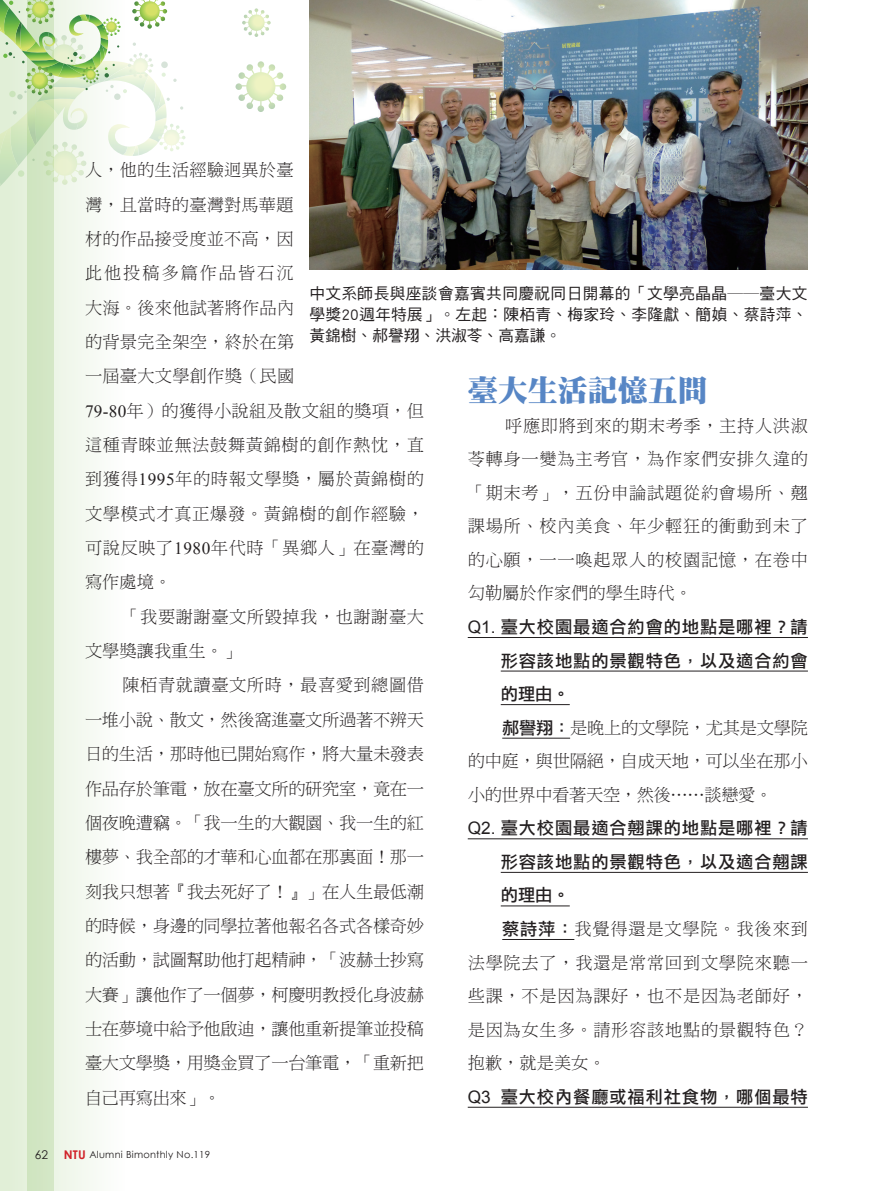
<style>
.page{position:relative;width:893px;height:1191px;background:#fff}
.page>*{position:absolute;margin:0;border:0;box-sizing:border-box;transform-origin:0 0}
.內文-中標{font:30px "DF Ming Std W12";color:#5786c5}
.內文11_5{font:17.25px/34.3px "DF Ming Std W3";letter-spacing:.015em;color:#231f20;text-align:justify}
.內文11_5-2{font:17.25px/33.6px "DF Li Hei Std W5";letter-spacing:.05em;color:#231f20;text-align:justify}
.圖說{font:15.75px/21px "DF Hei Std W5";letter-spacing:.015em;color:#231f20;text-align:justify}
.t1{font:12px "Century Gothic";color:#231f20}
.t2{font:9.75px "Century Gothic";letter-spacing:.025em;color:#231f20}
.s1{font-family:"Times New Roman"}
.s2{font-family:"Arial"}
.s3{font-family:"DF Li Hei Std W5"}
.s4{font-weight:700;font-size:12px;color:#d1232a}
</style>
<div class="page">
<svg style="left:0;top:197px;width:96px;height:994px;fill:#eff6e9"></svg>
<div style="left:27px;top:0;width:27px;height:1191px;background:#d1e5c3"></div>
<svg style="left:235px;top:61px;width:51px;height:51px"></svg>
<svg style="left:242px;top:8px;width:29px;height:29px"></svg>
<svg style="left:0;top:0;width:185px;height:197px"></svg>
<hr style="left:468px;top:637px;width:340px;height:1px;background:#231f20">
<hr style="left:501px;top:671px;width:307px;height:1px;background:#231f20">
<hr style="left:501px;top:704px;width:69px;height:1px;background:#231f20">
<hr style="left:502px;top:738px;width:68px;height:1px;background:#231f20">
<hr style="left:468px;top:838px;width:340px;height:1px;background:#231f20">
<hr style="left:501px;top:872px;width:307px;height:1px;background:#231f20">
<hr style="left:501px;top:905px;width:69px;height:1px;background:#231f20">
<hr style="left:502px;top:939px;width:72px;height:1px;background:#231f20">
<hr style="left:468px;top:1107px;width:340px;height:1px;background:#231f20">
<img style="left:309px;top:0;width:499px;height:269px">
<p class="內文11_5" style="left:85px;top:153px;width:341px;text-align:left">人，他的生活經驗迥異於臺<br>灣，且當時的臺灣對馬華題<br>材的作品接受度並不高，因<br>此他投稿多篇作品皆石沉<br>大海。後來他試著將作品內<br>的背景完全架空，終於在第<br>一屆臺大文學創作獎（民國<br><span class="s1">79-80</span>年）的獲得小說組及散文組的獎項，但這種青睞並無法鼓舞黃錦樹的創作熱忱，直到獲得<span class="s1">1995</span>年的時報文學獎，屬於黃錦樹的文學模式才真正爆發。黃錦樹的創作經驗，可說反映了<span class="s1">1980</span>年代時「異鄉人」在臺灣的寫作處境。</p>
<p class="內文11_5" style="left:85px;top:599px;width:341px;text-indent:38px">「我要謝謝臺文所毀掉我，也謝謝臺大文學獎讓我重生。」</p>
<p class="內文11_5" style="left:85px;top:668px;width:341px;text-indent:38px">陳栢青就讀臺文所時，最喜愛到總圖借一堆小說、散文，然後窩進臺文所過著不辨天日的生活，那時他已開始寫作，將大量未發表作品存於筆電，放在臺文所的研究室，竟在一個夜晚遭竊。「我一生的大觀園、我一生的紅樓夢、我全部的才華和心血都在那裏面！那一刻我只想著『我去死好了！』」在人生最低潮的時候，身邊的同學拉著他報名各式各樣奇妙的活動，試圖幫助他打起精神，「波赫士抄寫大賽」讓他作了一個夢，柯慶明教授化身波赫士在夢境中給予他啟迪，讓他重新提筆並投稿臺大文學獎，用獎金買了一台筆電，「重新把自己再寫出來」。</p>
<p class="圖說" style="left:309px;top:282px;width:500px">中文系師長與座談會嘉賓共同慶祝同日開幕的「文學亮晶晶──臺大文學獎20週年特展」。左起：陳栢青、梅家玲、李隆獻、簡媜、蔡詩萍、黃錦樹、郝譽翔、洪淑苓、高嘉謙。</p>
<p class="內文-中標" style="left:468px;top:373px;width:241px">臺大生活記憶五問</p>
<p class="內文11_5" style="left:468px;top:408px;width:342px;line-height:33.6px;text-indent:38px">呼應即將到來的期末考季，主持人洪淑苓轉身一變為主考官，為作家們安排久違的「期末考」，五份申論試題從約會場所、翹課場所、校內美食、年少輕狂的衝動到未了的心願，一一喚起眾人的校園記憶，在卷中勾勒屬於作家們的學生時代。</p>
<p class="內文11_5-2" style="left:501px;top:610px;width:309px;text-indent:-33px"><span class="s2">Q1.</span> 臺大校園最適合約會的地點是哪裡？請形容該地點的景觀特色，以及適合約會的理由。</p>
<p class="內文11_5" style="left:468px;top:710px;width:342px;line-height:33.6px;text-indent:34px"><span class="s3">郝譽翔：</span>是晚上的文學院，尤其是文學院的中庭，與世隔絕，自成天地，可以坐在那小小的世界中看著天空，然後……談戀愛。</p>
<p class="內文11_5-2" style="left:501px;top:811px;width:309px;text-indent:-33px"><span class="s2">Q2.</span> 臺大校園最適合翹課的地點是哪裡？請形容該地點的景觀特色，以及適合翹課的理由。</p>
<p class="內文11_5" style="left:468px;top:911px;width:342px;line-height:33.6px;text-indent:34px"><span class="s3">蔡詩萍：</span>我覺得還是文學院。我後來到法學院去了，我還是常常回到文學院來聽一些課，不是因為課好，也不是因為老師好，是因為女生多。請形容該地點的景觀特色？抱歉，就是美女。</p>
<p class="內文11_5-2" style="left:468px;top:1079px;width:342px"><span class="s2">Q3</span> 臺大校內餐廳或福利社食物，哪個最特</p>
<p class="t1" style="left:35px;top:1147px;width:15px">62</p>
<p class="t2" style="left:64px;top:1148px;width:148px"><span class="s4">NTU</span> Alumni Bimonthly No.119</p>
</div>
